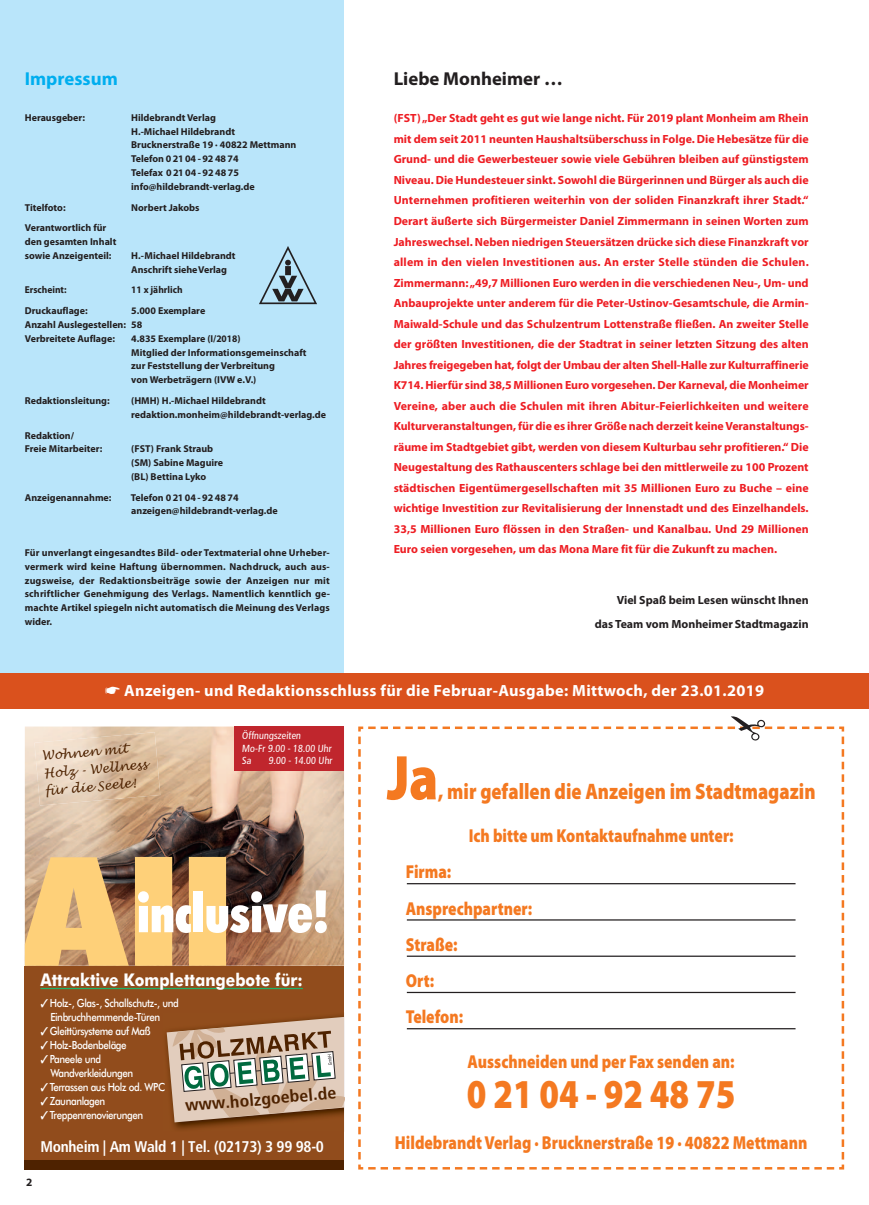
<style>
.page{position:relative;width:869px;height:1205px;background:#fff}
.page>*{position:absolute;margin:0;border:0;box-sizing:border-box;transform-origin:0 0}
.t1{font:900 63.75px "Myriad Pro";color:#f47921;scale:.83 1}
.t2{font:52.62px "Futura BT Extra Black Condensed+T42";color:#fff;scale:.96 1}
.t3{font:900 41.25px "Myriad Pro";color:#f47921;scale:.83 1}
.t4{font:900 22.5px "Myriad Pro";color:#f47921;scale:.83 1}
.t5{font:900 18.75px/36.2px "Myriad Pro";color:#f47921;scale:.83 1}
.t6{font:700 18.75px "Myriad Pro";color:#231f20}
.t7{font:700 18.75px "Myriad Pro";color:#00aeef}
.t8{font:17.5px "Futura BT Bold+T42";color:#fff;scale:.89 1}
.t9{font:16.88px "Frutiger 67 Bold Cn Bold Cn";color:#4e2200;scale:1.07 1}
.t10{font:700 16.25px "Myriad Pro";letter-spacing:.02em;color:#fff}
.t11{font:15.5px "Frutiger 67 Bold Cn Bold Cn";letter-spacing:-.02em;color:#fff}
.t12{font:12.5px/17.5px "Lucida Handwrit+T42";color:#4e2200}
.t13{font:700 11.88px/20.5px "Myriad Pro";color:#ee1d23;text-align:justify}
.t14{font:700 11.88px/23.5px "Myriad Pro";color:#231f20;text-align:right}
.t15{font:11.25px/14px "Futura BT Medium+T42";letter-spacing:-.04em;color:#fff;scale:.87 1}
.t16{font:condensed 10.25px/12.2px "Frutiger";color:#fff}
.t17{font:700 10px/13.8px "Myriad Pro";color:#231f20}
.t18{font:700 10px "Myriad Pro";color:#231f20;scale:.95 1}
.s1{font-size:55.75px}
</style>
<div class="page">
<div style="left:0;top:0;width:344px;height:709px;background:#b9e5fa"></div>
<img style="left:259px;top:246px;width:58px;height:59px">
<div style="left:0;top:673px;width:868px;height:36px;background:#da511d"></div>
<div style="left:25px;top:966px;width:319px;height:193px;background:#914c1c"></div>
<img style="left:25px;top:726px;width:319px;height:240px">
<svg style="left:25px;top:857px;width:201px;height:109px;background:#e0b46e"></svg>
<div style="left:25px;top:1159px;width:319px;height:10px;background:#4e2200"></div>
<hr style="left:40px;top:988px;width:263px;height:1px;background:#1eb26a">
<img style="left:173px;top:1015px;width:171px;height:114px">
<svg style="left:162px;top:1017px;width:182px;height:105px;background:#b49f87"></svg>
<img style="left:34px;top:732px;width:126px;height:73px">
<div style="left:235px;top:726px;width:109px;height:45px;background:#c0262d"></div>
<svg style="left:358px;top:726px;width:487px;height:444px"></svg>
<h3 class="t7" style="left:25px;top:72px;width:94px">Impressum</h3>
<h3 class="t6" style="left:393px;top:72px;width:170px">Liebe Monheimer …</h3>
<p class="t13" style="left:393px;top:109px;width:416px">(FST) „Der Stadt geht es gut wie lange nicht. Für 2019 plant Monheim am Rhein mit dem seit 2011 neunten Haushaltsüberschuss in Folge. Die Hebesätze für die Grund- und die Gewerbesteuer sowie viele Gebühren bleiben auf günstigstem Niveau. Die Hundesteuer sinkt. Sowohl die Bürgerinnen und Bürger als auch die Unternehmen profitieren weiterhin von der soliden Finanzkraft ihrer Stadt.“ Derart äußerte sich Bürgermeister Daniel Zimmermann in seinen Worten zum Jahreswechsel. Neben niedrigen Steuersätzen drücke sich diese Finanzkraft vor allem in den vielen Investitionen aus. An erster Stelle stünden die Schulen.<br>Zimmermann: „49,7 Millionen Euro werden in die verschiedenen Neu-, Um- und Anbauprojekte unter anderem für die Peter-Ustinov-Gesamtschule, die Armin-Maiwald-Schule und das Schulzentrum Lottenstraße fließen. An zweiter Stelle der größten Investitionen, die der Stadtrat in seiner letzten Sitzung des alten Jahres freigegeben hat, folgt der Umbau der alten Shell-Halle zur Kulturraffinerie K714. Hierfür sind 38,5 Millionen Euro vorgesehen. Der Karneval, die Monheimer Vereine, aber auch die Schulen mit ihren Abitur-Feierlichkeiten und weitere Kulturveranstaltungen, für die es ihrer Größe nach derzeit keine Veranstaltungs - räume im Stadtgebiet gibt, werden von diesem Kulturbau sehr profitieren.“ Die Neugestaltung des Rathauscenters schlage bei den mittlerweile zu 100 Prozent städtischen Eigentümergesellschaften mit 35 Millionen Euro zu Buche – eine wichtige Investition zur Revitalisierung der Innenstadt und des Einzelhandels.<br>33,5 Millionen Euro flössen in den Straßen- und Kanalbau. Und 29 Millionen Euro seien vorgesehen, um das Mona Mare fit für die Zukunft zu machen.</p>
<p class="t14" style="left:594px;top:589px;width:215px">Viel Spaß beim Lesen wünscht Ihnen<br>das Team vom Monheimer Stadtmagazin</p>
<p class="t17" style="left:25px;top:112px;width:62px">Herausgeber:</p>
<p class="t17" style="left:131px;top:112px;width:167px">Hildebrandt Verlag<br>H.-Michael Hildebrandt<br>Brucknerstraße 19 · 40822 Mettmann<br>Telefon 0 21 04 - 92 48 74<br>Telefax 0 21 04 - 92 48 75 info@hildebrandt-verlag.de</p>
<p class="t17" style="left:25px;top:201px;width:42px">Titelfoto:</p>
<p class="t17" style="left:131px;top:201px;width:70px">Norbert Jakobs</p>
<p class="t17" style="left:25px;top:222px;width:93px">Verantwortlich für den gesamten Inhalt sowie Anzeigenteil:</p>
<p class="t17" style="left:131px;top:249px;width:106px">H.-Michael Hildebrandt<br>Anschrift sieheVerlag</p>
<p class="t18" style="left:25px;top:286px;width:45px">Erscheint:</p>
<p class="t18" style="left:131px;top:286px;width:56px">11 x jährlich</p>
<p class="t17" style="left:25px;top:305px;width:64px">Druckauflage:</p>
<p class="t17" style="left:25px;top:305px;width:182px;text-indent:106px">5.000 Exemplare<br>Anzahl Auslegestellen: 58<br>Verbreitete Auflage:</p>
<p class="t17" style="left:131px;top:332px;width:177px">4.835 Exemplare (I/2018)<br>Mitglied der Informationsgemeinschaft zur Feststellung der Verbreitung<br>von Werbeträgern (IVW e.V.)</p>
<p class="t17" style="left:25px;top:394px;width:86px">Redaktionsleitung:</p>
<p class="t17" style="left:131px;top:394px;width:196px">(HMH) H.-Michael Hildebrandt redaktion.monheim@hildebrandt-verlag.de</p>
<p class="t17" style="left:25px;top:429px;width:79px">Redaktion/<br>Freie Mitarbeiter:</p>
<p class="t17" style="left:131px;top:443px;width:93px">(FST) Frank Straub (SM) Sabine Maguire (BL) Bettina Lyko</p>
<p class="t17" style="left:25px;top:491px;width:88px">Anzeigenannahme:</p>
<p class="t17" style="left:131px;top:491px;width:148px">Telefon 0 21 04 - 92 48 74 anzeigen@hildebrandt-verlag.de</p>
<p class="t17" style="left:25px;top:547px;width:307px;text-align:justify">Für unverlangt eingesandtes Bild- oder Textmaterial ohne Urheber - vermerk wird keine Haftung übernommen. Nachdruck, auch aus - zugsweise, der Redaktionsbeiträge sowie der An zeigen nur mit schriftlicher Genehmigung des Verlags. Namentlich kenntlich ge&shy;machte Artikel spiegeln nicht auto matisch die Meinung des Verlags wider.</p>
<h3 class="t10" style="left:105px;top:684px;width:660px">☛ Anzeigen- und Redaktionsschluss für die Februar-Ausgabe: Mittwoch, der 23.01.2019</h3>
<p class="t12" style="left:41px;top:747px;width:105px;rotate:-5deg">Wohnen mit<br>Holz - Wellness für die Seele!</p>
<p class="t16" style="left:242px;top:730px;width:92px">Öffnungszeiten<br>Mo-Fr 9.00 - 18.00 Uhr<br>Sa</p>
<p class="t16" style="left:268px;top:755px;width:66px">9.00 - 14.00 Uhr</p>
<h2 class="t2" style="left:137px;top:881px;width:201px">inclusi<span class="s1">ve!</span></h2>
<h3 class="t8" style="left:40px;top:970px;width:296px">Attraktive Komplettangebote für:</h3>
<p class="t15" style="left:50px;top:996px;width:150px">Holz-, Glas-, Schallschutz-, und<br>Einbruchhemmende-Türen<br>Gleittürsysteme auf Maß<br>Holz-Bodenbeläge<br>Paneele und<br>Wandverkleidungen<br>Terrassen aus Holz od. WPC<br>Zaunanlagen<br>Treppenrenovierungen</p>
<h3 class="t9" style="left:184px;top:1097px;width:143px;rotate:-5deg">www.holzgoebel.de</h3>
<h3 class="t11" style="left:40px;top:1138px;width:285px">Monheim | Am Wald 1 | Tel. (02173) 3 99 98-0</h3>
<h1 class="t1" style="left:386px;top:754px;width:63px">Ja</h1>
<h3 class="t4" style="left:438px;top:783px;width:456px">, mir gefallen die Anzeigen im Stadtmagazin</h3>
<h3 class="t5" style="left:468px;top:819px;width:320px">Ich bitte um Kontaktaufnahme unter:</h3>
<h3 class="t5" style="left:405px;top:855px;width:154px">Firma:<br>Ansprechpartner:<br>Straße:<br>Ort:<br>Telefon:</h3>
<h3 class="t5" style="left:467px;top:1045px;width:323px">Ausschneiden und per Fax senden an:</h3>
<h3 class="t3" style="left:466px;top:1078px;width:325px">0 21 04 - 92 48 75</h3>
<h3 class="t5" style="left:395px;top:1126px;width:498px">Hildebrandt Verlag · Brucknerstraße 19 · 40822 Mettmann</h3>
</div>
